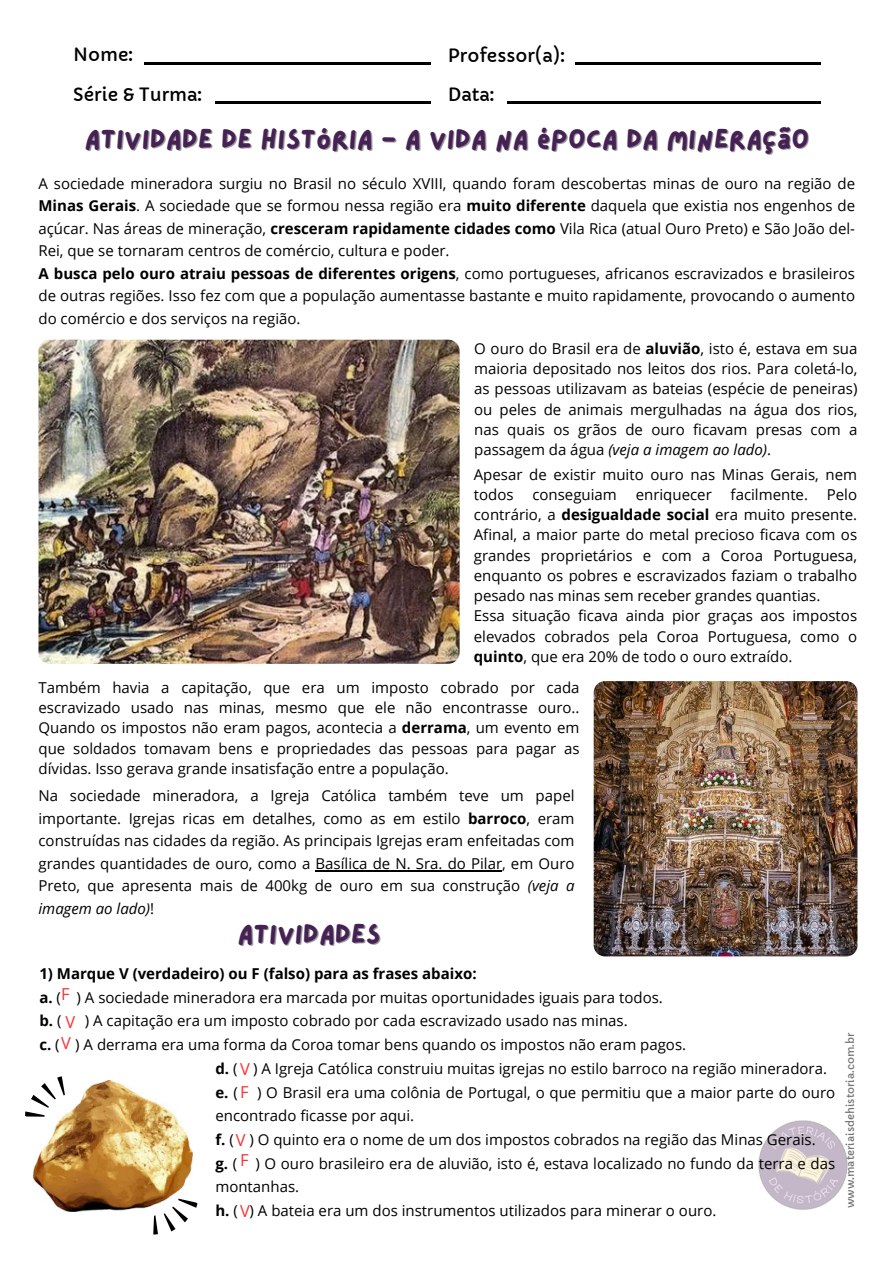
<style>
.page{position:relative;width:894px;height:1264px;background:#fff}
.page>*{position:absolute;margin:0;border:0;box-sizing:border-box;transform-origin:0 0}
.t1{font:27.45px "Lazydog";color:#462154}
.t2{font:18px/39.3px "Capriola";color:#000}
.t3{font:16.5px "Open Sans";color:#ff3131}
.t4{font:15px/20.2px "Open Sans";color:#000}
.t5{font:700 15px "Open Sans";color:#000}
.t6{font:10.5px "Capriola";color:#000}
.s1{font-weight:700}
.s2{font-style:italic}
.s3{font-weight:400}
.s4{font-weight:400;font-size:16.5px;color:#ff3131}
</style>
<div class="page">
<img style="left:38px;top:340px;width:421px;height:323px;border-radius:11px">
<img style="left:593px;top:681px;width:263px;height:275px;border-radius:11px">
<hr style="left:215px;top:102px;width:216px;height:1px;background:#000">
<hr style="left:575px;top:63px;width:245px;height:1px;background:#000">
<hr style="left:506px;top:102px;width:314px;height:1px;background:#000">
<hr style="left:144px;top:63px;width:287px;height:1px;background:#000">
<img style="left:34px;top:1080px;width:158px;height:131px">
<img style="left:758px;top:1120px;width:90px;height:89px">
<svg style="left:25px;top:1076px;width:47px;height:48px"></svg>
<hr style="left:315px;top:870px;width:187px;height:1px;background:#000">
<svg style="left:144px;top:1191px;width:54px;height:44px"></svg>
<p class="t2" style="left:73px;top:35px;width:130px">Nome:<br>Série &amp; Turma:</p>
<p class="t2" style="left:448px;top:36px;width:118px">Professor(a):<br>Data:</p>
<h1 class="t1" style="left:84px;top:125px;width:726px">ATIVIDADE DE HISTÓRIA - A VIDA NA ÉPOCA DA MINERAÇÃO</h1>
<p class="t4" style="left:38px;top:171px;width:817px;line-height:22.5px">A sociedade mineradora surgiu no Brasil no século XVIII, quando foram descobertas minas de ouro na região de <span class="s1">Minas Gerais</span>. A sociedade que se formou nessa região era <span class="s1">muito diferente</span> daquela que existia nos engenhos de açúcar. Nas áreas de mineração, <span class="s1">cresceram rapidamente cidades como</span> Vila Rica (atual Ouro Preto) e São João del-Rei, que se tornaram centros de comércio, cultura e poder.<br><span class="s1">A busca pelo ouro atraiu pessoas de diferentes origens</span>, como portugueses, africanos escravizados e brasileiros de outras regiões. Isso fez com que a população aumentasse bastante e muito rapidamente, provocando o aumento do comércio e dos serviços na região.</p>
<p class="t4" style="left:474px;top:338px;width:385px;text-align:justify">O ouro do Brasil era de <span class="s1">aluvião</span>, isto é, estava em sua maioria depositado nos leitos dos rios. Para coletá-lo, as pessoas utilizavam as bateias (espécie de peneiras) ou peles de animais mergulhadas na água dos rios, nas quais os grãos de ouro ficavam presas com a passagem da água <span class="s2">(veja a imagem ao lado)</span>.</p>
<p class="t4" style="left:473px;top:463px;width:385px">Apesar de existir muito ouro nas Minas Gerais, nem todos</p>
<p class="t4" style="left:532px;top:484px;width:86px">conseguiam</p>
<p class="t4" style="left:635px;top:484px;width:78px">enriquecer</p>
<p class="t4" style="left:730px;top:484px;width:79px">facilmente.</p>
<p class="t4" style="left:473px;top:484px;width:385px;text-indent:353px">Pelo contrário, a <span class="s1">desigualdade social</span> era muito presente.<br>Afinal, a maior parte do metal precioso ficava com os grandes proprietários e com a Coroa Portuguesa, enquanto os pobres e escravizados faziam o trabalho pesado nas minas sem receber grandes quantias.<br>Essa situação ficava ainda pior graças aos impostos elevados cobrados pela Coroa Portuguesa, como o <span class="s1">quinto</span>, que era 20% de todo o ouro extraído.</p>
<p class="t4" style="left:38px;top:676px;width:542px;text-align:justify">Também havia a capitação, que era um imposto cobrado por cada escravizado usado nas minas, mesmo que ele não encontrasse ouro..<br>Quando os impostos não eram pagos, acontecia a <span class="s1">derrama</span>, um evento em que soldados tomavam bens e propriedades das pessoas para pagar as dívidas. Isso gerava grande insatisfação entre a população.</p>
<p class="t4" style="left:38px;top:784px;width:537px;line-height:22.5px;text-align:justify">Na sociedade mineradora, a Igreja Católica também teve um papel importante. Igrejas ricas em detalhes, como as em estilo <span class="s1">barroco</span>, eram construídas nas cidades da região. As principais Igrejas eram enfeitadas com grandes quantidades de ouro, como a Basílica de N. Sra. do Pilar, em Ouro Preto, que apresenta mais de 400kg de ouro em sua construção <span class="s2">(veja a imagem ao lado)</span>!</p>
<h1 class="t1" style="left:237px;top:920px;width:144px">ATIVIDADES</h1>
<p class="t4" style="left:39px;top:961px;width:625px;line-height:23.7px"><span class="s1">1) Marque V (verdadeiro) ou F (falso) para as frases abaixo:<br>a.</span> ( ) A sociedade mineradora era marcada por muitas oportunidades iguais para todos. <span class="s1">b.</span> (</p>
<p class="t3" style="left:61px;top:981px;width:10px">F</p>
<p class="t4" style="left:85px;top:1010px;width:544px">) A capitação era um imposto cobrado por cada escravizado usado nas minas.</p>
<p class="t4" style="left:39px;top:1034px;width:648px"><span class="s1">c.</span> ( ) A derrama era uma forma da Coroa tomar bens quando os impostos não eram pagos.</p>
<p class="t4" style="left:215px;top:1058px;width:613px"><span class="s1">d.</span> ( ) A Igreja Católica construiu muitas igrejas no estilo barroco na região mineradora.</p>
<p class="t4" style="left:257px;top:1081px;width:579px">) O Brasil era uma colônia de Portugal, o que permitiu que a maior parte do ouro</p>
<p class="t4" style="left:215px;top:1105px;width:200px">encontrado ficasse por aqui.</p>
<p class="t4" style="left:215px;top:1128px;width:601px"><span class="s1">f.</span> ( ) O quinto era o nome de um dos impostos cobrados na região das Minas Gerais.</p>
<p class="t4" style="left:215px;top:1152px;width:621px"><span class="s1">g.</span> ( ) O ouro brasileiro era de aluvião, isto é, estava localizado no fundo da terra e das</p>
<p class="t4" style="left:215px;top:1176px;width:85px">montanhas.</p>
<p class="t4" style="left:215px;top:1199px;width:502px"><span class="s1">h.</span> ( ) A bateia era um dos instrumentos utilizados para minerar o ouro.</p>
<p class="t3" style="left:66px;top:1010px;width:11px">V</p>
<p class="t3" style="left:61px;top:1031px;width:11px">V</p>
<p class="t3" style="left:240px;top:1057px;width:11px">V</p>
<p class="t5" style="left:215px;top:1081px;width:35px">e. <span class="s3">(</span><span class="s4">F</span></p>
<p class="t3" style="left:236px;top:1128px;width:11px">V</p>
<p class="t3" style="left:240px;top:1147px;width:10px">F</p>
<p class="t3" style="left:240px;top:1199px;width:11px">V</p>
<p class="t6" style="left:843px;top:1208px;width:177px;rotate:-90deg">www.materiaisdehistoria.com.br</p>
</div>
